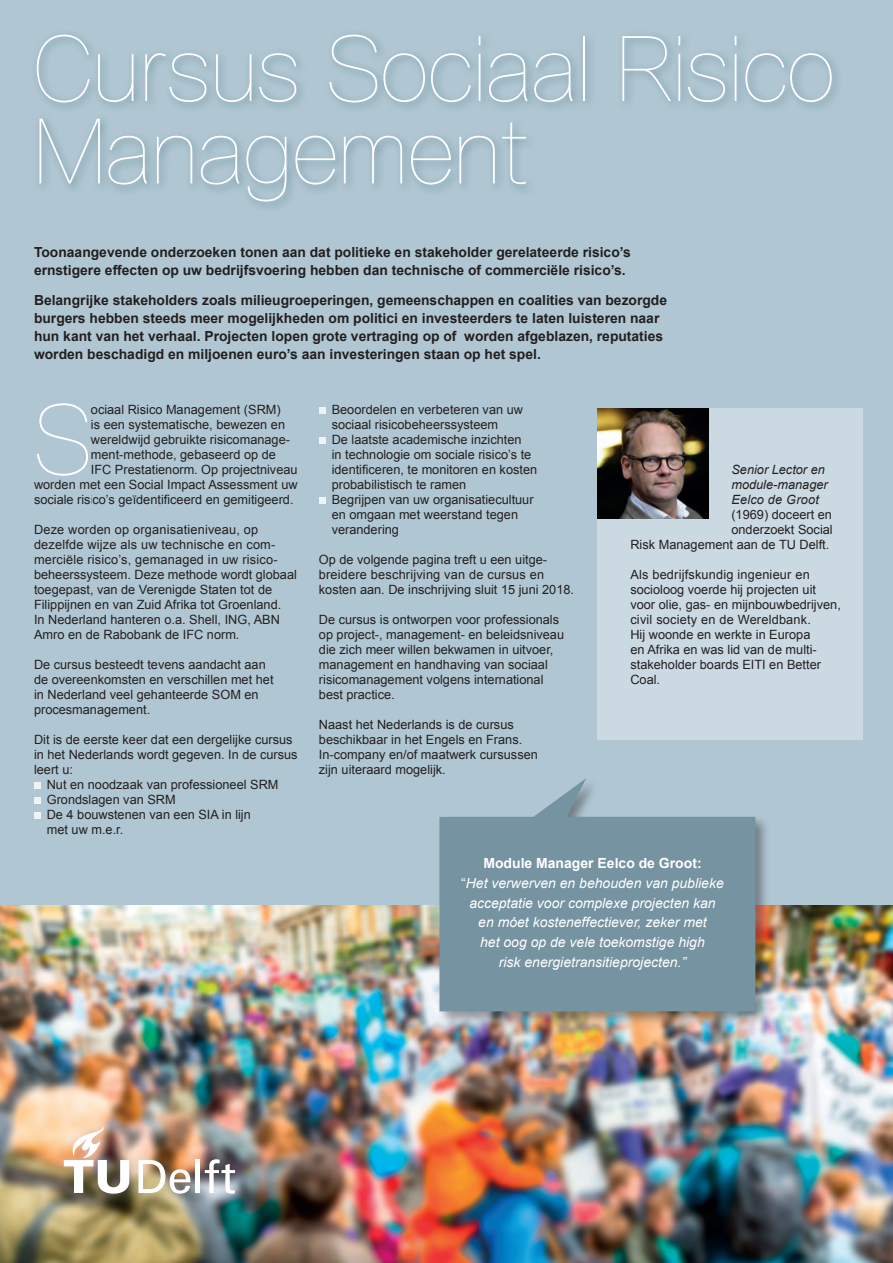
<style>
.page{position:relative;width:893px;height:1263px;background:#b0c7d3}
.page>*{position:absolute;margin:0;border:0;box-sizing:border-box;transform-origin:0 0}
.platte_tekst_met_dro{font:200 96.75px "TU Delft";color:#fff}
.t1{font:200 90.75px/82.5px "TU Delft";letter-spacing:.01em;color:#fff}
.plat_met_indent{font:italic 13.95px/19.8px "Arial";color:#fff;text-align:center}
.plat_met_indent-2{font:700 13.95px "Arial";color:#fff}
.plat_met_indent-3{font:700 13.8px/18px "Arial";color:#231f20}
.platte_tekst{font:12.75px/15px "Arial";color:#231f20}
.bullets_platte_tekst{font:12.75px/15px "Arial";color:#231f20}
.platte_tekst_met_dro-2{font:12.75px "Arial";color:#231f20}
.platte_tekst-2{font:italic 12.75px "Arial";color:#231f20}
.s1{font-family:"TU Delft";font-weight:200}
.s2{font-style:normal}
</style>
<div class="page">
<div style="left:597px;top:408px;width:266px;height:332px;background:#cbdae2"></div>
<img style="left:0;top:906px;width:893px;height:357px">
<div style="left:31px;top:29px;width:811px;height:183px;background:linear-gradient(to right,#aac2ce,#aec5d1)"></div>
<svg style="left:34px;top:783px;width:6px;height:6px"></svg>
<svg style="left:34px;top:798px;width:6px;height:6px"></svg>
<svg style="left:34px;top:813px;width:6px;height:6px"></svg>
<div style="left:53px;top:1118px;width:198px;height:92px;background:#638592;opacity:.35"></div>
<hr style="left:196px;top:1160px;width:4px;height:33px;background:#fff">
<img style="left:64px;top:1127px;width:65px;height:67px">
<svg style="left:205px;top:1159px;width:30px;height:35px"></svg>
<svg style="left:138px;top:1160px;width:52px;height:34px"></svg>
<img style="left:597px;top:408px;width:111px;height:111px">
<svg style="left:319px;top:408px;width:6px;height:6px"></svg>
<svg style="left:319px;top:438px;width:6px;height:6px"></svg>
<svg style="left:319px;top:498px;width:6px;height:6px"></svg>
<div style="left:436px;top:776px;width:335px;height:250px;background:#231f20;opacity:.44"></div>
<svg style="left:439px;top:778px;width:316px;height:233px;fill:#7593a0"></svg>
<p class="t1" style="left:34px;top:27px;width:802px">Cursus Sociaal Risico<br>Management</p>
<p class="plat_met_indent-3" style="left:34px;top:243px;width:598px">Toonaangevende onderzoeken tonen aan dat politieke en stakeholder gerelateerde risico’s ernstigere effecten op uw bedrijfsvoering hebben dan technische of commerciële risico’s.</p>
<p class="plat_met_indent-3" style="left:34px;top:291px;width:635px">Belangrijke stakeholders zoals milieugroeperingen, gemeenschappen en coalities van bezorgde burgers hebben steeds meer mogelijkheden om politici en investeerders te laten luisteren naar hun kant van het verhaal. Projecten lopen grote vertraging op of worden afgeblazen, reputaties worden beschadigd en miljoenen euro’s aan investeringen staan op het spel.</p>
<p class="platte_tekst_met_dro" style="left:34px;top:383px;width:58px">S</p>
<p class="platte_tekst_met_dro-2" style="left:91px;top:401px;width:191px">ociaal Risico Management (SRM)</p>
<p class="platte_tekst_met_dro-2" style="left:91px;top:416px;width:196px">is een systematische, bewezen en</p>
<p class="platte_tekst_met_dro-2" style="left:91px;top:431px;width:201px">wereldwijd gebruikte risicomanage-</p>
<p class="platte_tekst_met_dro-2" style="left:91px;top:446px;width:186px">ment-methode, gebaseerd op de</p>
<p class="platte_tekst_met_dro-2" style="left:91px;top:461px;width:208px">IFC Prestatienorm. Op projectniveau</p>
<p class="platte_tekst_met_dro-2" style="left:34px;top:476px;width:265px">worden met een Social Impact Assessment uw</p>
<p class="platte_tekst_met_dro-2" style="left:34px;top:491px;width:261px">sociale ris<span class="s1">i</span>co’s geïdentificeerd en gemitigeerd.</p>
<p class="platte_tekst" style="left:34px;top:522px;width:264px">Deze worden op organisatieniveau, op dezelfde wijze als uw technische en com&shy;merciële risico’s, gemanaged in uw risico&shy;beheerssysteem. Deze methode wordt globaal toegepast, van de Verenigde Staten tot de Filippijnen en van Zuid Afrika tot Groenland.<br>In Nederland hanteren o.a. Shell, ING, ABN Amro en de Rabobank de IFC norm.</p>
<p class="platte_tekst" style="left:34px;top:657px;width:241px">De cursus besteedt tevens aandacht aan de overeenkomsten en verschillen met het in Nederland veel gehanteerde SOM en procesmanagement.</p>
<p class="platte_tekst" style="left:34px;top:732px;width:265px">Dit is de eerste keer dat een dergelijke cursus in het Nederlands wordt gegeven. In de cursus leert u:</p>
<p class="bullets_platte_tekst" style="left:47px;top:777px;width:233px">Nut en noodzaak van professioneel SRM</p>
<p class="bullets_platte_tekst" style="left:47px;top:792px;width:130px">Grondslagen van SRM</p>
<p class="bullets_platte_tekst" style="left:47px;top:807px;width:206px">De 4 bouwstenen van een SIA in lijn met uw m.e.r.</p>
<p class="bullets_platte_tekst" style="left:332px;top:402px;width:193px">Beoordelen en verbeteren van uw sociaal risicobeheerssysteem</p>
<p class="bullets_platte_tekst" style="left:332px;top:432px;width:207px">De laatste academische inzichten<br>in technologie om sociale risico’s te identificeren, te monitoren en kosten probabilistisch te ramen</p>
<p class="bullets_platte_tekst" style="left:332px;top:492px;width:203px">Begrijpen van uw organisatiecultuur en omgaan met weerstand tegen verandering</p>
<p class="platte_tekst" style="left:319px;top:552px;width:257px">Op de volgende pagina treft u een uitge&shy;breidere beschrijving van de cursus en kosten aan. De inschrijving sluit 15 juni 2018.</p>
<p class="platte_tekst" style="left:319px;top:612px;width:247px">De cursus is ontworpen voor professionals op project-, management- en beleidsniveau die zich meer willen bekwamen in uitvoer, management en handhaving van sociaal risicomanagement volgens international best practice.</p>
<p class="platte_tekst" style="left:319px;top:717px;width:205px">Naast het Nederlands is de cursus beschikbaar in het Engels en Frans.</p>
<p class="platte_tekst" style="left:319px;top:747px;width:220px">In-company en/of maatwerk cursussen zijn uiteraard mogelijk.</p>
<p class="platte_tekst-2" style="left:731px;top:461px;width:95px">Senior Lector en</p>
<p class="platte_tekst-2" style="left:731px;top:476px;width:98px">module-manager</p>
<p class="platte_tekst-2" style="left:731px;top:491px;width:89px">Eelco de Groot</p>
<p class="platte_tekst" style="left:731px;top:507px;width:102px">(1969) doceert en</p>
<p class="platte_tekst" style="left:731px;top:522px;width:103px">onderzoekt Social</p>
<p class="platte_tekst" style="left:630px;top:537px;width:200px">Risk Management aan de TU Delft.</p>
<p class="platte_tekst" style="left:630px;top:567px;width:212px">Als bedrijfskundig ingenieur en socioloog voerde hij projecten uit voor olie, gas- en mijnbouwbedrijven, civil society en de Wereldbank.<br>Hij woonde en werkte in Europa<br>en Afrika en was lid van de multi&shy;stakeholder boards EITI en Better<br>Coal.</p>
<p class="plat_met_indent-2" style="left:483px;top:854px;width:220px">Module Manager Eelco de Groot:</p>
<p class="plat_met_indent" style="left:461px;top:873px;width:264px"><span class="s2">“</span>Het verwerven en behouden van publieke acceptatie voor complexe projecten kan en móet kosteneffectiever, zeker met<br>het oog op de vele toekomstige high<br>risk energietransitieprojecten.”</p>
</div>
